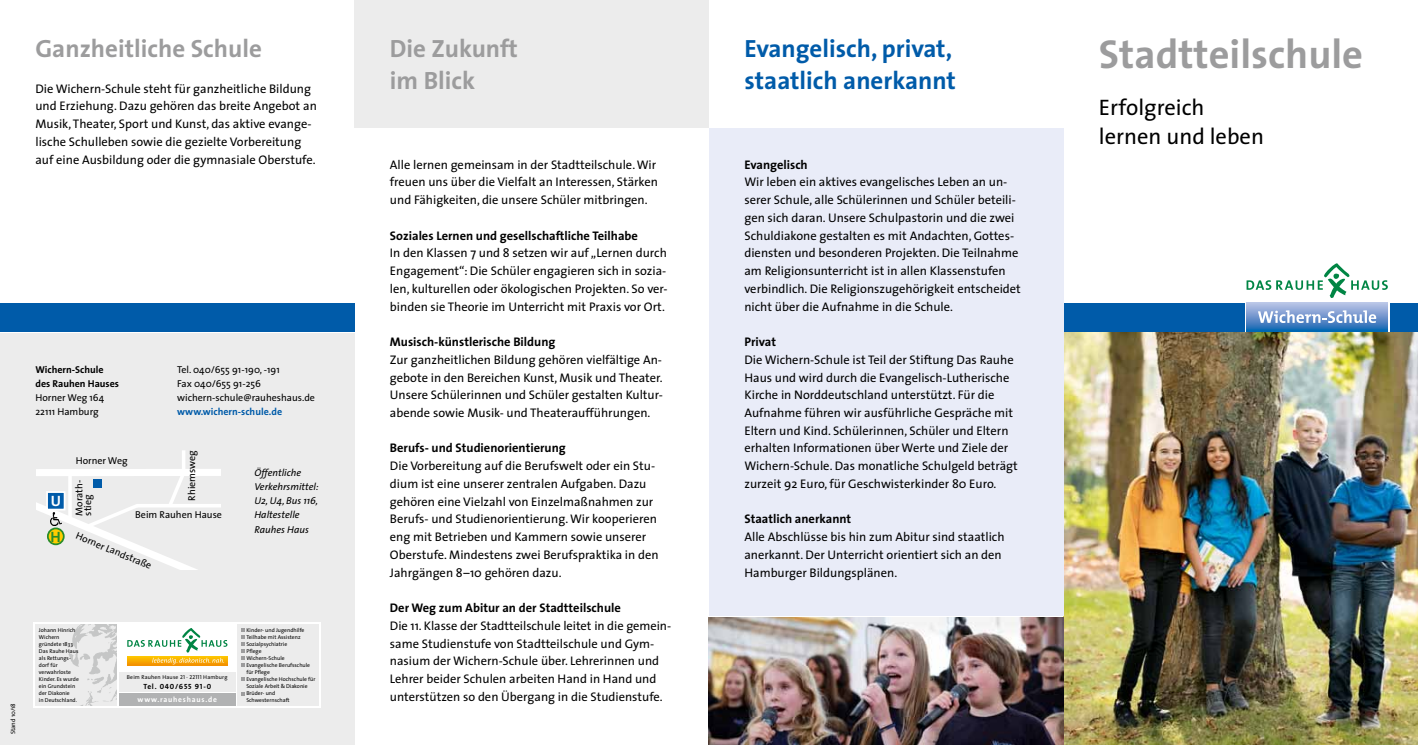
<style>
.page{position:relative;width:1418px;height:745px;background:#fff}
.page>*{position:absolute;margin:0;border:0;box-sizing:border-box;transform-origin:0 0}
.t1{font:700 40.5px "The Sans";color:#9c9c9d}
.t2{font:700 25px/31.9px "The Sans";color:#005ba9}
.t3{font:700 25px/31.9px "The Sans";color:#9c9c9d}
.t4{font:22.5px/28.8px "The Sans";color:#000}
.t5{font:700 15px "The Sans";color:#298c29}
.t6{font:700 15px "The Sans";color:#fff}
.t7{font:12.5px/17.8px "The Sans";color:#000}
.t8{font:700 12.5px "The Sans";color:#000}
.t9{font:10px/14.1px "The Sans";color:#000}
.t10{font:italic 10px/14.1px "The Sans";color:#000}
.t11{font:700 10px/14.1px "The Sans";color:#000}
.t12{font:700 10px "The Sans";color:#005ba9}
.t13{font:700 7.5px "The Sans";letter-spacing:.1em;color:#fff}
.t14{font:7.5px "The Sans Bold Caps";letter-spacing:.1em;color:#000}
.t15{font:6.25px "The Sans";color:#000}
.t16{font:5.62px/7px "The Sans";color:#000}
.t17{font:5.62px "The Sans";letter-spacing:.03em;color:#000}
.s1{font-family:"The Sans Caps"}
.s2{font-family:"The Sans";font-weight:700}
</style>
<div class="page">
<div style="left:0;top:317px;width:354px;height:427px;background:#ececec"></div>
<div style="left:27px;top:468px;width:199px;height:8px;background:#fff"></div>
<hr style="left:182px;top:450px;width:3px;height:24px;background:#fff">
<svg style="left:213px;top:504px;width:8px;height:3px"></svg>
<div style="left:221px;top:456px;width:10px;height:68px;background:#ececec"></div>
<svg style="left:27px;top:468px;width:186px;height:102px"></svg>
<div style="left:354px;top:0;width:355px;height:128px;background:#ececec"></div>
<div style="left:1063px;top:302px;width:354px;height:31px;background:#005ba9"></div>
<div style="left:1244px;top:262px;width:145px;height:69px;background:#fff"></div>
<hr style="left:1246px;top:302px;width:141px;height:1px;background:#bcc8e8">
<hr style="left:1246px;top:303px;width:141px;height:1px;background:#b7c5e6">
<hr style="left:1246px;top:304px;width:141px;height:1px;background:#b2c0e4">
<hr style="left:1246px;top:305px;width:141px;height:1px;background:#adbde2">
<hr style="left:1246px;top:306px;width:141px;height:1px;background:#a9b9e0">
<hr style="left:1246px;top:307px;width:141px;height:1px;background:#a3b5de">
<hr style="left:1246px;top:308px;width:141px;height:1px;background:#9eb2dd">
<hr style="left:1246px;top:309px;width:141px;height:1px;background:#98aedb">
<hr style="left:1246px;top:310px;width:141px;height:1px;background:#93abd9">
<hr style="left:1246px;top:311px;width:141px;height:1px;background:#8ea7d7">
<hr style="left:1246px;top:312px;width:141px;height:1px;background:#89a3d5">
<hr style="left:1246px;top:313px;width:141px;height:1px;background:#84a0d3">
<hr style="left:1246px;top:314px;width:141px;height:1px;background:#7d9cd1">
<hr style="left:1246px;top:315px;width:141px;height:1px;background:#7899cf">
<hr style="left:1246px;top:316px;width:141px;height:1px;background:#7295cd">
<hr style="left:1246px;top:317px;width:141px;height:1px;background:#6c91cb">
<hr style="left:1246px;top:318px;width:141px;height:1px;background:#658ec9">
<hr style="left:1246px;top:319px;width:141px;height:1px;background:#608ac7">
<hr style="left:1246px;top:320px;width:141px;height:1px;background:#5a87c6">
<hr style="left:1246px;top:321px;width:141px;height:1px;background:#5384c4">
<hr style="left:1246px;top:322px;width:141px;height:1px;background:#4d81c2">
<hr style="left:1246px;top:323px;width:141px;height:1px;background:#467dc0">
<hr style="left:1246px;top:324px;width:141px;height:1px;background:#3f7abe">
<hr style="left:1246px;top:325px;width:141px;height:1px;background:#3677bc">
<hr style="left:1246px;top:326px;width:141px;height:1px;background:#2e74ba">
<hr style="left:1246px;top:327px;width:141px;height:1px;background:#2671b9">
<hr style="left:1246px;top:328px;width:141px;height:1px;background:#196eb6">
<hr style="left:1246px;top:329px;width:141px;height:1px;background:#076bb5">
<hr style="left:1246px;top:330px;width:141px;height:1px;background:#0068b2">
<hr style="left:1246px;top:331px;width:141px;height:1px;background:#0068b2">
<svg style="left:1258px;top:310px;width:118px;height:13px"></svg>
<svg style="left:1246px;top:263px;width:141px;height:35px"></svg>
<img style="left:1063px;top:333px;width:354px;height:411px">
<div style="left:0;top:302px;width:354px;height:31px;background:#005ba9"></div>
<div style="left:709px;top:128px;width:354px;height:487px;background:#e9ecf8"></div>
<img style="left:709px;top:617px;width:354px;height:127px">
<div style="left:34px;top:622px;width:287px;height:85px;background:linear-gradient(to bottom,#fff,#fff)"></div>
<div style="left:119px;top:624px;width:117px;height:44px;background:#fff"></div>
<div style="left:119px;top:671px;width:117px;height:20px;background:#ececec"></div>
<div style="left:127px;top:626px;width:101px;height:41px;background:#f39200"></div>
<svg style="left:127px;top:626px;width:100px;height:38px"></svg>
<div style="left:119px;top:693px;width:117px;height:12px;background:#b1b2b3"></div>
<div style="left:35px;top:624px;width:82px;height:81px;background:#ececec"></div>
<img style="left:68px;top:624px;width:49px;height:81px">
<div style="left:237px;top:624px;width:82px;height:81px;background:#ececec"></div>
<svg style="left:241px;top:628px;width:3px;height:38px"></svg>
<p class="t15" style="left:8px;top:733px;width:33px;rotate:-90deg">Stand 10/18</p>
<h2 class="t3" style="left:390px;top:32px;width:129px">Die Zukunft im Blick</h2>
<h2 class="t3" style="left:35px;top:32px;width:228px">Ganzheitliche Schule</h2>
<p class="t7" style="left:35px;top:79px;width:283px">Die Wichern-Schule steht für ganzheitliche Bildung und Erziehung. Dazu gehören das breite Angebot an Musik, Theater, Sport und Kunst, das aktive evange&shy;lische Schulleben sowie die gezielte Vorbereitung auf eine Ausbildung oder die gymnasiale Oberstufe.</p>
<p class="t7" style="left:390px;top:155px;width:270px">Alle lernen gemeinsam in der Stadtteilschule. Wir freuen uns über die Vielfalt an Interessen, Stärken und Fähigkeiten, die unsere Schüler mitbringen.</p>
<p class="t8" style="left:390px;top:225px;width:249px">Soziales Lernen und gesellschaftliche Teilhabe</p>
<p class="t7" style="left:390px;top:244px;width:279px;text-align:justify">In den Klassen 7 und 8 setzen wir auf „Lernen durch Engagement“: Die Schüler engagieren sich in sozia&shy;len, kulturellen oder ökologischen Projekten. So ver&shy;binden sie Theorie im Unterricht mit Praxis vor Ort.</p>
<p class="t8" style="left:390px;top:331px;width:167px">Musisch-künstlerische Bildung</p>
<p class="t7" style="left:390px;top:350px;width:274px;text-align:justify">Zur ganzheitlichen Bildung gehören vielfältige An&shy;gebote in den Bereichen Kunst, Musik und Theater.<br>Unsere Schülerinnen und Schüler gestalten Kultur&shy;abende sowie Musik- und Theateraufführungen.</p>
<p class="t8" style="left:390px;top:437px;width:177px">Berufs- und Studienorientierung</p>
<p class="t7" style="left:390px;top:456px;width:270px">Die Vorbereitung auf die Berufswelt oder ein Stu&shy;dium ist eine unserer zentralen Aufgaben. Dazu gehören eine Vielzahl von Einzelmaßnahmen zur Berufs- und Studienorientierung. Wir kooperieren eng mit Betrieben und Kammern sowie unserer Oberstufe. Mindestens zwei Berufspraktika in den Jahrgängen 8–10 gehören dazu.</p>
<p class="t8" style="left:390px;top:597px;width:232px">Der Weg zum Abitur an der Stadtteilschule</p>
<p class="t7" style="left:390px;top:616px;width:283px">Die 11. Klasse der Stadtteilschule leitet in die gemein&shy;same Studienstufe von Stadtteilschule und Gym&shy;nasium der Wichern-Schule über. Lehrerinnen und Lehrer beider Schulen arbeiten Hand in Hand und</p>
<p class="t11" style="left:35px;top:362px;width:85px">Wichern-Schule des Rauhen Hauses</p>
<p class="t9" style="left:35px;top:390px;width:70px">Horner Weg 164<br>22111 Hamburg</p>
<p class="t9" style="left:177px;top:362px;width:139px">Tel. 040/655 91-190, -191<br>Fax 040/655 91-256 wichern-schule@rauheshaus.de</p>
<p class="t12" style="left:177px;top:403px;width:106px">www.wichern-schule.de</p>
<p class="t9" style="left:76px;top:453px;width:53px">Horner Weg</p>
<p class="t9" style="left:184px;top:500px;width:52px;rotate:-90deg">Rhiemsweg</p>
<p class="t9" style="left:135px;top:507px;width:88px">Beim Rauhen Hause</p>
<p class="t9" style="left:79px;top:527px;width:82px;rotate:23deg">Horner Landstraße</p>
<p class="t10" style="left:254px;top:464px;width:66px">Öffentliche<br>Verkehrsmittel:<br>U2, U4, Bus 116,<br>Haltestelle<br>Rauhes Haus</p>
<p class="t9" style="left:74px;top:515px;width:37px;line-height:8.9px;rotate:-90deg">Morath&shy;stieg</p>
<p class="t6" style="left:51px;top:488px;width:12px">U</p>
<p class="t5" style="left:51px;top:523px;width:12px">H</p>
<p class="t16" style="left:246px;top:626px;width:71px">Kinder- und Jugendhilfe<br>Teilhabe mit Assistenz<br>Sozialpsychiatrie<br>Pflege<br>Wichern-Schule<br>Evangelische Berufsschule für Pflege<br>Evangelische Hochschule für<br>Soziale Arbeit &amp; Diakonie<br>Brüder- und<br>Schwesternschaft</p>
<p class="t16" style="left:39px;top:626px;width:41px">Johann Hinrich<br>Wichern gründete 1833<br>Das Rauhe Haus als Rettungs&shy;dorf für verwahrloste<br>Kinder. Es wurde ein Grundstein der Diakonie<br>in Deutschland.</p>
<p class="t17" style="left:127px;top:672px;width:102px">Beim Rauhen Hause <span class="s1">21 · 22111</span> Hamburg</p>
<p class="t14" style="left:143px;top:679px;width:69px"><span class="s2">Tel.</span> 040/655 91-0</p>
<p class="t13" style="left:138px;top:693px;width:81px">www.rauheshaus.de</p>
<p class="t7" style="left:390px;top:686px;width:274px">unterstützen so den Übergang in die Studienstufe.</p>
<h2 class="t2" style="left:744px;top:32px;width:213px">Evangelisch, privat, staatlich anerkannt</h2>
<p class="t8" style="left:744px;top:154px;width:65px">Evangelisch</p>
<p class="t7" style="left:744px;top:173px;width:278px">Wir leben ein aktives evangelisches Leben an un&shy;serer Schule, alle Schülerinnen und Schüler beteili&shy;gen sich daran. Unsere Schulpastorin und die zwei Schuldiakone gestalten es mit Andachten, Gottes&shy;diensten und besonderen Projekten. Die Teilnahme am Religionsunterricht ist in allen Klassenstufen verbindlich. Die Religionszugehörigkeit entscheidet nicht über die Aufnahme in die Schule.</p>
<p class="t8" style="left:744px;top:331px;width:33px">Privat</p>
<p class="t7" style="left:744px;top:350px;width:275px">Die Wichern-Schule ist Teil der Stiftung Das Rauhe Haus und wird durch die Evangelisch-Lutherische Kirche in Norddeutschland unterstützt. Für die Aufnahme führen wir ausführliche Gespräche mit Eltern und Kind. Schülerinnen, Schüler und Eltern erhalten Informationen über Werte und Ziele der Wichern-Schule. Das monatliche Schulgeld beträgt zurzeit 92 Euro, für Geschwisterkinder 80 Euro.</p>
<p class="t8" style="left:744px;top:508px;width:108px">Staatlich anerkannt</p>
<p class="t7" style="left:744px;top:527px;width:262px">Alle Abschlüsse bis hin zum Abitur sind staatlich anerkannt. Der Unterricht orientiert sich an den<br>Hamburger Bildungsplänen.</p>
<h1 class="t1" style="left:1098px;top:21px;width:266px">Stadtteilschule</h1>
<h3 class="t4" style="left:1098px;top:92px;width:166px">Erfolgreich lernen und leben</h3>
</div>
